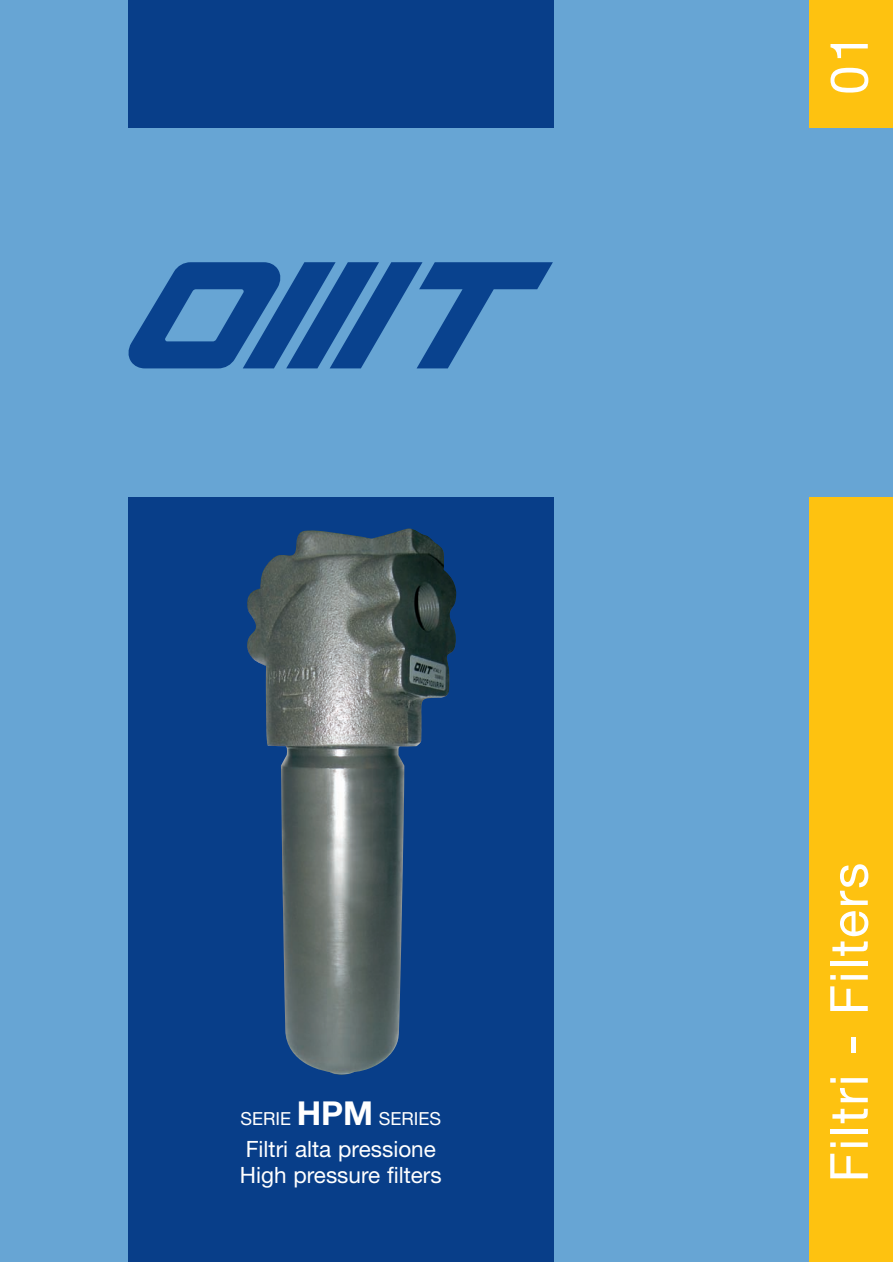
<style>
.page{position:relative;width:893px;height:1262px;background:#fff}
.page>*{position:absolute;margin:0;border:0;box-sizing:border-box;transform-origin:0 0}
.t1{font:52.5px "Helvetica Neue";letter-spacing:.035em;color:#fff}
.t2{font:22.5px/25.5px "Helvetica Neue";color:#fff}
.t3{font:18px "Helvetica Neue";color:#fff}
.s1{font-weight:700;font-size:33px}
</style>
<div class="page">
<div style="left:0;top:0;width:892px;height:1262px;background:#67a5d4"></div>
<div style="left:128px;top:498px;width:425px;height:764px;background:#083e89"></div>
<div style="left:128px;top:0;width:425px;height:128px;background:#083e89"></div>
<div style="left:808px;top:498px;width:84px;height:764px;background:#fec210"></div>
<div style="left:808px;top:0;width:84px;height:128px;background:#fec210"></div>
<svg style="left:128px;top:262px;width:424px;height:106px"></svg>
<img style="left:247px;top:528px;width:209px;height:547px">
<p class="t3" style="left:240px;top:1112px;width:202px">SERIE <span class="s1">HPM</span> SERIES</p>
<p class="t2" style="left:240px;top:1139px;width:203px">Filtri alta pressione<br>High pressure filters</p>
<h1 class="t1" style="left:829px;top:95px;width:63px;rotate:-90deg">01</h1>
<h1 class="t1" style="left:829px;top:1182px;width:321px;rotate:-90deg">Filtri - Filters</h1>
</div>
